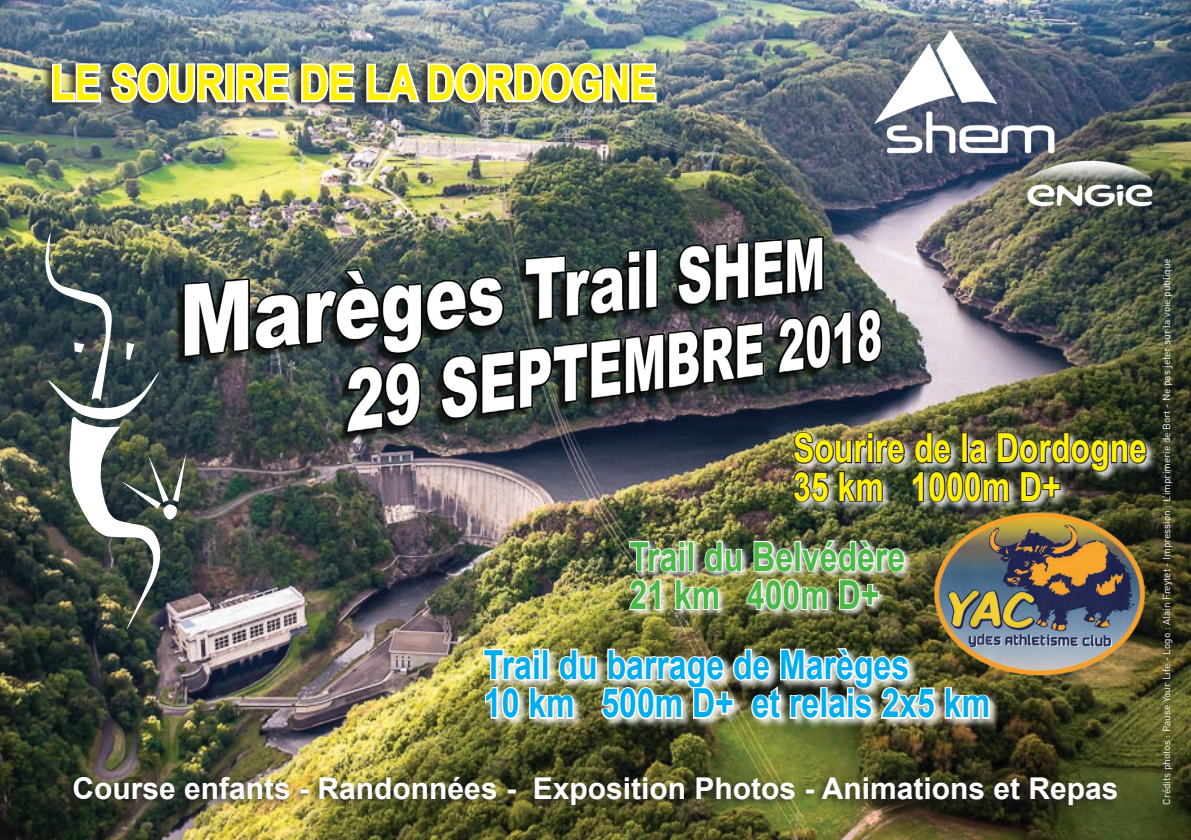
<style>
.page{position:relative;width:1191px;height:840px;background:#fff}
.page>*{position:absolute;margin:0;border:0;box-sizing:border-box;transform-origin:0 0}
.t1{font:700 48.8px "Arial";color:#fff101;scale:.8 1}
.t2{font:700 40px/38.4px "Arial";color:#00aeef;scale:.8 1}
.t3{font:700 40px/38.4px "Arial";color:#fff101;scale:.8 1}
.t4{font:700 40px/38.4px "Arial";color:#4cb848;scale:.8 1}
.t5{font:700 30px "Arial";color:#fff}
.t6{font:10px "DIN Pro";color:#fff}
</style>
<div class="page">
<img style="left:0;top:0;width:1191px;height:839px">
<div style="left:41px;top:59px;width:616px;height:52px;background:#231f20;opacity:.79"></div>
<svg style="left:50px;top:61px;width:53px;height:43px"></svg>
<svg style="left:109px;top:60px;width:182px;height:46px"></svg>
<svg style="left:299px;top:60px;width:57px;height:44px"></svg>
<svg style="left:364px;top:59px;width:294px;height:47px"></svg>
<div style="left:791px;top:429px;width:365px;height:82px;background:#fff;opacity:.92"></div>
<img style="left:792px;top:431px;width:356px;height:72px">
<div style="left:628px;top:538px;width:285px;height:80px;background:#fff;opacity:.8"></div>
<img style="left:628px;top:538px;width:278px;height:73px">
<div style="left:481px;top:645px;width:518px;height:83px;background:#fff;opacity:.9"></div>
<img style="left:481px;top:625px;width:456px;height:96px">
<svg style="left:943px;top:685px;width:48px;height:35px"></svg>
<div style="left:64px;top:773px;width:1055px;height:39px;background:#231f20;opacity:.79"></div>
<img style="left:929px;top:510px;width:219px;height:168px">
<img style="left:45px;top:232px;width:141px;height:399px">
<img style="left:855px;top:7px;width:334px;height:206px">
<img style="left:162px;top:213px;width:744px;height:230px">
<h1 class="t1" style="left:51px;top:49px;width:758px">LE SOURIRE DE LA DORDOGNE</h1>
<h2 class="t3" style="left:793px;top:429px;width:444px">Sourire de la Dordogne<br>35 km 1000m D+</h2>
<h2 class="t4" style="left:629px;top:537px;width:346px">Trail du Belvédère<br>21 km 400m D+</h2>
<h2 class="t2" style="left:484px;top:645px;width:634px">Trail du barrage de Marèges<br>10 km 500m D+ et relais 2x5 km</h2>
<h3 class="t5" style="left:72px;top:767px;width:1047px">Course enfants - Randonnées - Exposition Photos - Animations et Repas</h3>
<p class="t6" style="left:1159px;top:804px;width:547px;rotate:-90deg">Crédits photos : Pause Your Life - Logo : Alain Freytet - Impression : L’imprimerie de Bort - Ne pas jeter sur la voie publique</p>
</div>
